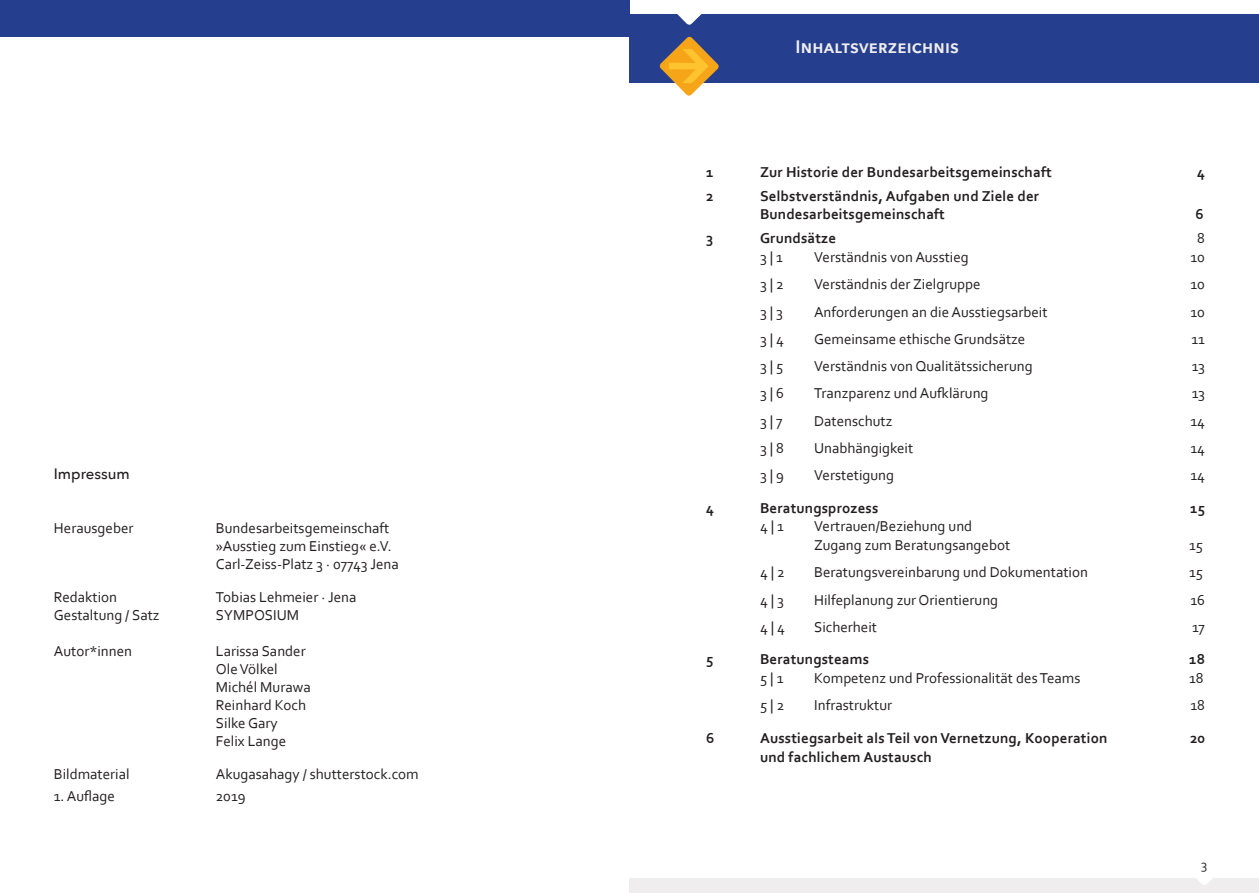
<style>
.page{position:relative;width:1259px;height:893px;background:#fff}
.page>*{position:absolute;margin:0;border:0;box-sizing:border-box;transform-origin:0 0}
.t1{font:600 18px "Avenir Next";letter-spacing:.01em;color:#f0edee}
.t2{font:15px/18px "Corbel";color:#231f20}
.t3{font:700 15px/18.8px "Corbel";letter-spacing:.01em;color:#231f20}
.t4{font:500 15px "Avenir Next";color:#231f20}
.t5{font:13.5px "Corbel";color:#231f20}
</style>
<div class="page">
<div style="left:629px;top:879px;width:630px;height:14px;background:#f0edee"></div>
<svg style="left:1158px;top:878px;width:91px;height:7px"></svg>
<div style="left:629px;top:14px;width:630px;height:69px;background:#253f8e"></div>
<svg style="left:677px;top:14px;width:25px;height:11px"></svg>
<div style="left:0;top:0;width:629px;height:37px;background:#253f8e"></div>
<svg style="left:659px;top:36px;width:60px;height:60px"></svg>
<p class="t4" style="left:54px;top:461px;width:77px">Impressum</p>
<p class="t2" style="left:54px;top:519px;width:81px">Herausgeber</p>
<p class="t2" style="left:216px;top:519px;width:184px">Bundesarbeitsgemeinschaft »Ausstieg zum Einstieg« e.V.<br>Carl-Zeiss-Platz 3 · 07743 Jena</p>
<p class="t2" style="left:54px;top:588px;width:65px">Redaktion</p>
<p class="t2" style="left:216px;top:588px;width:142px">Tobias Lehmeier · Jena</p>
<p class="t2" style="left:54px;top:606px;width:107px">Gestaltung / Satz</p>
<p class="t2" style="left:216px;top:606px;width:85px">SYMPOSIUM</p>
<p class="t2" style="left:54px;top:642px;width:80px">Autor*innen</p>
<p class="t2" style="left:216px;top:642px;width:96px">Larissa Sander<br>Ole Völkel<br>Michél Murawa<br>Reinhard Koch<br>Silke Gary<br>Felix Lange</p>
<p class="t2" style="left:54px;top:765px;width:77px">Bildmaterial</p>
<p class="t2" style="left:216px;top:765px;width:204px">Akugasahagy / shutterstock.com</p>
<p class="t2" style="left:54px;top:786px;width:63px">1. Auflage</p>
<p class="t2" style="left:216px;top:786px;width:31px">2019</p>
<p class="t1" style="left:795px;top:31px;width:165px">Inhaltsverzeichnis</p>
<p class="t3" style="left:706px;top:162px;width:9px">1</p>
<p class="t3" style="left:760px;top:162px;width:293px">Zur Historie der Bundesarbeitsgemeinschaft</p>
<p class="t3" style="left:1197px;top:162px;width:9px">4</p>
<p class="t3" style="left:706px;top:186px;width:9px">2</p>
<p class="t3" style="left:760px;top:186px;width:281px">Selbstverständnis, Aufgaben und Ziele der<br>Bundesarbeitsgemeinschaft</p>
<p class="t3" style="left:1195px;top:205px;width:10px">6</p>
<p class="t3" style="left:706px;top:229px;width:9px">3</p>
<p class="t3" style="left:760px;top:229px;width:78px">Grundsätze</p>
<p class="t2" style="left:1197px;top:229px;width:9px">8</p>
<p class="t2" style="left:760px;top:248px;width:24px">3 | 1</p>
<p class="t2" style="left:814px;top:248px;width:156px">Verständnis von Ausstieg</p>
<p class="t2" style="left:1190px;top:248px;width:16px">10</p>
<p class="t2" style="left:760px;top:275px;width:25px">3 | 2</p>
<p class="t2" style="left:814px;top:275px;width:168px">Verständnis der Zielgruppe</p>
<p class="t2" style="left:1190px;top:275px;width:16px">10</p>
<p class="t2" style="left:760px;top:302px;width:24px">3 | 3</p>
<p class="t2" style="left:814px;top:302px;width:235px">Anforderungen an die Ausstiegsarbeit</p>
<p class="t2" style="left:1190px;top:302px;width:16px">10</p>
<p class="t2" style="left:760px;top:330px;width:25px">3 | 4</p>
<p class="t2" style="left:814px;top:330px;width:213px">Gemeinsame ethische Grundsätze</p>
<p class="t2" style="left:1191px;top:330px;width:15px">11</p>
<p class="t2" style="left:760px;top:357px;width:25px">3 | 5</p>
<p class="t2" style="left:814px;top:357px;width:220px">Verständnis von Qualitätssicherung</p>
<p class="t2" style="left:1191px;top:357px;width:15px">13</p>
<p class="t2" style="left:760px;top:384px;width:26px">3|6</p>
<p class="t2" style="left:814px;top:384px;width:176px">Tranzparenz und Aufklärung</p>
<p class="t2" style="left:1191px;top:384px;width:15px">13</p>
<p class="t2" style="left:760px;top:411px;width:24px">3 | 7</p>
<p class="t2" style="left:814px;top:411px;width:80px">Datenschutz</p>
<p class="t2" style="left:1190px;top:411px;width:16px">14</p>
<p class="t2" style="left:760px;top:439px;width:25px">3 | 8</p>
<p class="t2" style="left:814px;top:439px;width:101px">Unabhängigkeit</p>
<p class="t2" style="left:1190px;top:439px;width:16px">14</p>
<p class="t2" style="left:760px;top:466px;width:26px">3 | 9</p>
<p class="t2" style="left:814px;top:466px;width:82px">Verstetigung</p>
<p class="t2" style="left:1190px;top:466px;width:16px">14</p>
<p class="t3" style="left:706px;top:498px;width:9px">4</p>
<p class="t3" style="left:760px;top:498px;width:120px">Beratungsprozess</p>
<p class="t3" style="left:1190px;top:498px;width:16px">15</p>
<p class="t2" style="left:760px;top:517px;width:25px">4 | 1</p>
<p class="t2" style="left:814px;top:517px;width:198px;line-height:18.8px">Vertrauen/Beziehung und<br>Zugang zum Beratungsangebot</p>
<p class="t2" style="left:1189px;top:536px;width:15px">15</p>
<p class="t2" style="left:760px;top:563px;width:26px">4 | 2</p>
<p class="t2" style="left:814px;top:563px;width:275px">Beratungsvereinbarung und Dokumentation</p>
<p class="t2" style="left:1189px;top:563px;width:15px">15</p>
<p class="t2" style="left:760px;top:590px;width:25px">4 | 3</p>
<p class="t2" style="left:814px;top:590px;width:186px">Hilfeplanung zur Orientierung</p>
<p class="t2" style="left:1190px;top:590px;width:16px">16</p>
<p class="t2" style="left:760px;top:618px;width:26px">4 | 4</p>
<p class="t2" style="left:814px;top:618px;width:64px">Sicherheit</p>
<p class="t2" style="left:1192px;top:618px;width:14px">17</p>
<p class="t3" style="left:706px;top:650px;width:9px">5</p>
<p class="t3" style="left:760px;top:650px;width:111px">Beratungsteams</p>
<p class="t3" style="left:1189px;top:650px;width:17px">18</p>
<p class="t2" style="left:760px;top:669px;width:25px">5 | 1</p>
<p class="t2" style="left:814px;top:669px;width:268px">Kompetenz und Professionalität des Teams</p>
<p class="t2" style="left:1189px;top:669px;width:16px">18</p>
<p class="t2" style="left:760px;top:696px;width:26px">5 | 2</p>
<p class="t2" style="left:814px;top:696px;width:80px">Infrastruktur</p>
<p class="t2" style="left:1190px;top:696px;width:16px">18</p>
<p class="t3" style="left:706px;top:728px;width:10px">6</p>
<p class="t3" style="left:760px;top:728px;width:349px">Ausstiegsarbeit als Teil von Vernetzung, Kooperation</p>
<p class="t3" style="left:1190px;top:728px;width:17px">20</p>
<p class="t3" style="left:760px;top:747px;width:173px">und fachlichem Austausch</p>
<p class="t5" style="left:1201px;top:856px;width:8px">3</p>
</div>
